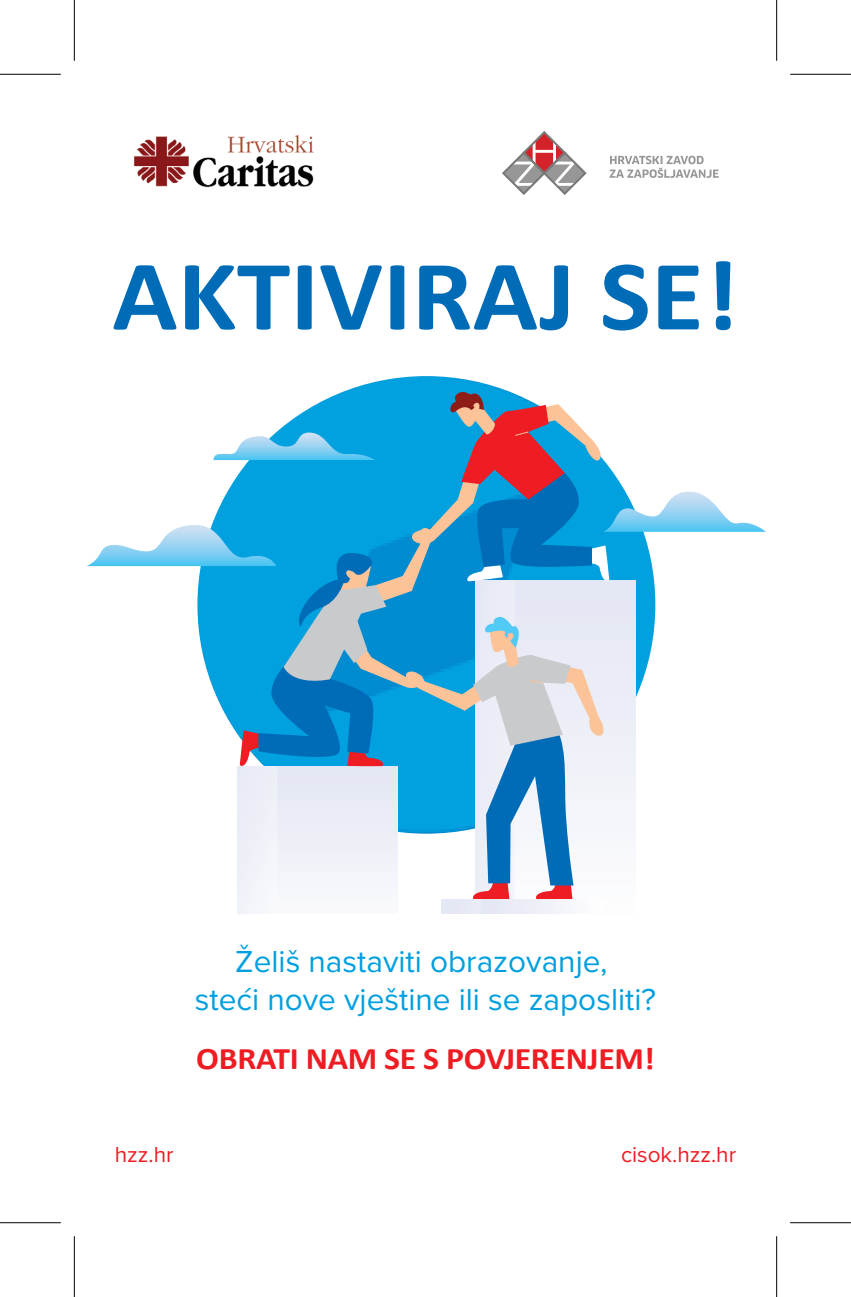
<style>
.page{position:relative;width:851px;height:1297px;background:#fff}
.page>*{position:absolute;margin:0;border:0;box-sizing:border-box;transform-origin:0 0}
.t1{font:700 100.8px "Calibri";color:#006cb8;scale:1.07 1}
.t2{font:31.5px/37.8px "Proxima Nova";color:#009fdf;text-align:center}
.t3{font:700 31.5px "Calibri";letter-spacing:-.01em;color:#ee1d23;scale:1.07 1}
.t4{font:22.5px "Proxima Nova";color:#ee1d23}
</style>
<div class="page">
<svg style="left:502px;top:131px;width:85px;height:64px"></svg>
<svg style="left:609px;top:156px;width:109px;height:22px"></svg>
<img style="left:134px;top:135px;width:180px;height:53px">
<div style="left:237px;top:766px;width:160px;height:147px;background:#f5f6fb"></div>
<div style="left:277px;top:766px;width:120px;height:147px;background:#f9f9fc"></div>
<div style="left:441px;top:899px;width:160px;height:14px;background:#e8eaf5"></div>
<svg style="left:552px;top:900px;width:49px;height:13px"></svg>
<svg style="left:87px;top:389px;width:678px;height:511px"></svg>
<hr style="left:0;top:74px;width:61px;height:1px;background:#000">
<hr style="left:789px;top:74px;width:61px;height:1px;background:#000">
<hr style="left:0;top:1222px;width:61px;height:1px;background:#000">
<hr style="left:789px;top:1222px;width:61px;height:1px;background:#000">
<hr style="left:74px;top:0;width:1px;height:61px;background:#000">
<hr style="left:74px;top:1236px;width:1px;height:61px;background:#000">
<hr style="left:775px;top:0;width:1px;height:61px;background:#000">
<hr style="left:775px;top:1236px;width:1px;height:61px;background:#000">
<h1 class="t1" style="left:112px;top:231px;width:586px">AKTIVIRAJ SE!</h1>
<p class="t2" style="left:195px;top:941px;width:462px">Želiš nastaviti obrazovanje,<br>steći nove vještine ili se zaposliti?</p>
<p class="t3" style="left:196px;top:1038px;width:430px">OBRATI NAM SE S POVJERENJEM!</p>
<p class="t4" style="left:115px;top:1137px;width:60px">hzz.hr</p>
<p class="t4" style="left:620px;top:1137px;width:116px">cisok.hzz.hr</p>
</div>
